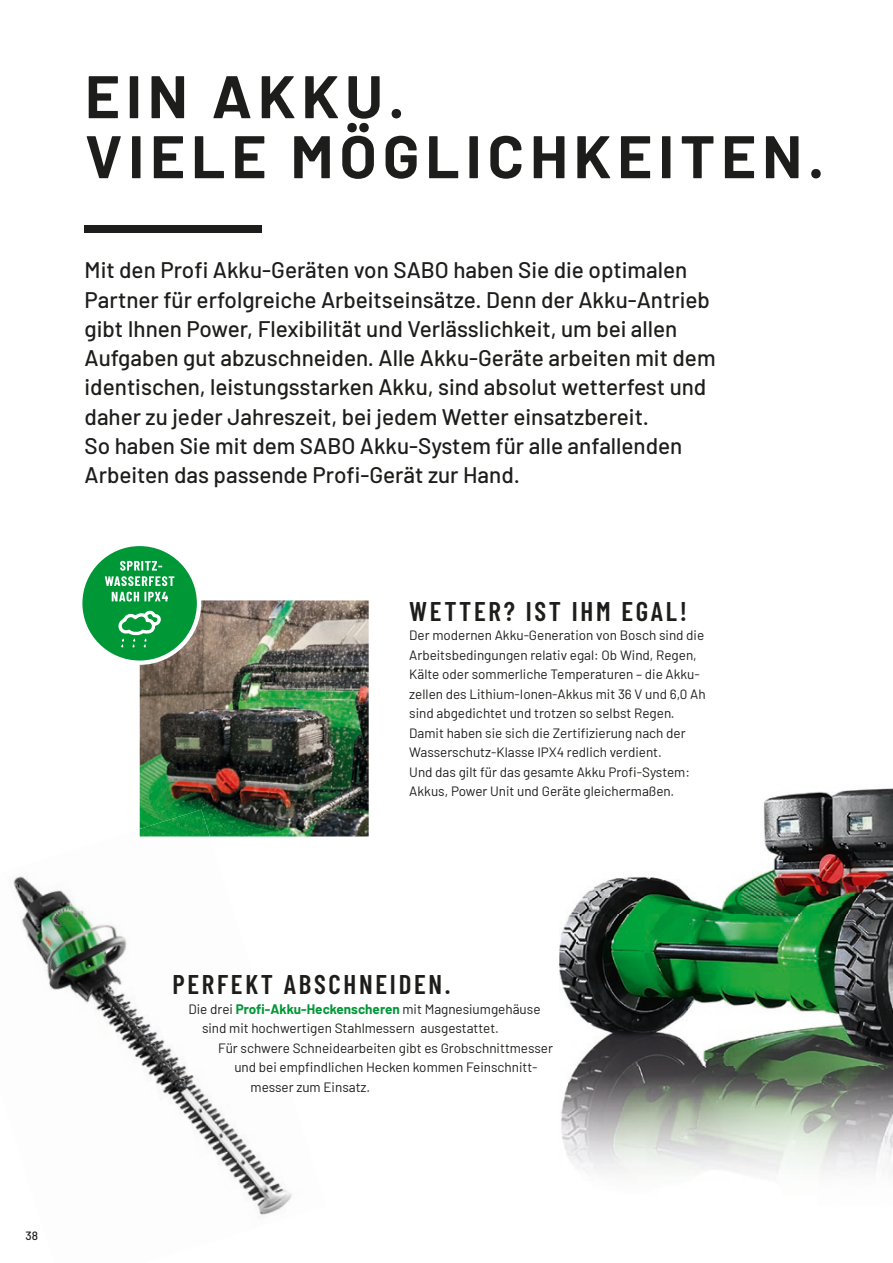
<style>
.page{position:relative;width:893px;height:1263px;background:#fff}
.page>*{position:absolute;margin:0;border:0;box-sizing:border-box;transform-origin:0 0}
.t1{font:700 60px/60px "Barlow";letter-spacing:.1em;color:#1d1d1b}
.t2{font:600 27px "Barlow Condensed";letter-spacing:.1em;color:#1d1d1b}
.t3{font:500 22.5px/29.2px "Barlow";color:#1d1d1b}
.t4{font:13.5px/19.5px "Barlow";color:#1d1d1b}
.t5{font:500 12px "Barlow";color:#1d1d1b}
.s1{font-weight:700;color:#009736}
</style>
<div class="page">
<img style="left:559px;top:788px;width:334px;height:278px">
<svg style="left:561px;top:1066px;width:332px;height:108px;background:#afb4ad"></svg>
<img style="left:140px;top:600px;width:229px;height:236px">
<img style="left:13px;top:829px;width:313px;height:386px">
<img style="left:140px;top:809px;width:70px;height:27px">
<div style="left:80px;top:544px;width:119px;height:119px;background:#009736;border-radius:50%"></div>
<div style="left:78px;top:542px;width:123px;height:123px;border:4px solid #fff;border-radius:50%"></div>
<svg style="left:112px;top:592px;width:56px;height:9px"></svg>
<svg style="left:105px;top:561px;width:69px;height:25px"></svg>
<svg style="left:118px;top:610px;width:43px;height:37px"></svg>
<div style="left:85px;top:225px;width:177px;height:7px;background:#1d1d1b"></div>
<h1 class="t1" style="left:85px;top:62px;width:741px">EIN AKKU.<br>VIELE MÖGLICHKEITEN.</h1>
<p class="t3" style="left:85px;top:254px;width:632px">Mit den Profi Akku-Geräten von SABO haben Sie die optimalen Partner für erfolgreiche Arbeitseinsätze. Denn der Akku-Antrieb gibt Ihnen Power, Flexibilität und Verlässlichkeit, um bei allen Aufgaben gut abzuschneiden. Alle Akku-Geräte arbeiten mit dem identischen, leistungsstarken Akku, sind absolut wetterfest und daher zu jeder Jahreszeit, bei jedem Wetter einsatzbereit.<br>So haben Sie mit dem SABO Akku-System für alle anfallenden Arbeiten das passende Profi-Gerät zur Hand.</p>
<h2 class="t2" style="left:409px;top:592px;width:279px">WETTER? IST IHM EGAL!</h2>
<p class="t4" style="left:409px;top:625px;width:298px">Der modernen Akku-Generation von Bosch sind die Arbeitsbedingungen relativ egal: Ob Wind, Regen, Kälte oder sommerliche Temperaturen – die Akku&shy;zellen des Lithium-Ionen-Akkus mit 36 V und 6,0 Ah sind abgedichtet und trotzen so selbst Regen.<br>Damit haben sie sich die Zertifizierung nach der Wasserschutz-Klasse IPX4 redlich verdient.<br>Und das gilt für das gesamte Akku Profi-System:<br>Akkus, Power Unit und Geräte gleichermaßen.</p>
<p class="t5" style="left:26px;top:1227px;width:14px">38</p>
<h2 class="t2" style="left:172px;top:965px;width:280px">PERFEKT ABSCHNEIDEN.</h2>
<p class="t4" style="left:202px;top:998px;width:340px;text-indent:-13px">Die drei <span class="s1">Profi-Akku-Heckenscheren</span> mit Magnesiumgehäuse sind mit hochwertigen Stahlmessern ausgestattet.</p>
<p class="t4" style="left:218px;top:1037px;width:336px">Für schwere Schneidearbeiten gibt es Grobschnittmesser</p>
<p class="t4" style="left:234px;top:1057px;width:305px">und bei empfindlichen Hecken kommen Feinschnitt-</p>
<p class="t4" style="left:251px;top:1076px;width:121px">messer zum Einsatz.</p>
</div>
